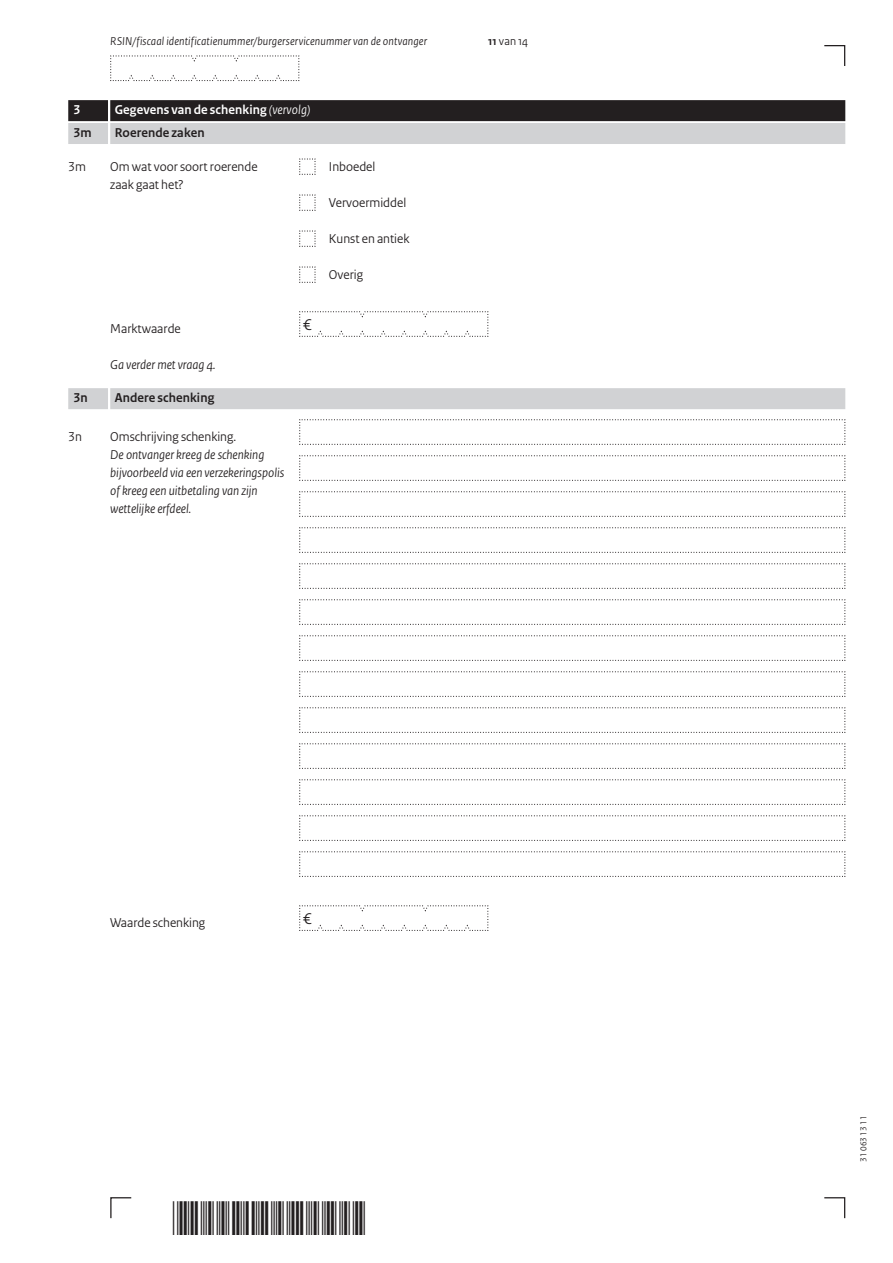
<style>
.page{position:relative;width:893px;height:1263px;background:#fff}
.page>*{position:absolute;margin:0;border:0;box-sizing:border-box;transform-origin:0 0}
.t1{font:45px "Symbol";color:#231f20;scale:.67 1}
.t2{font:16.5px "Rijksoverheid Sans Heading";color:#231f20}
.t3{font:13.5px/18px "Rijksoverheid Sans Heading";color:#231f20}
.t4{font:italic 13.5px/18px "Rijksoverheid Sans Heading";color:#231f20}
.t5{font:700 13.5px "Rijksoverheid Sans Heading";letter-spacing:.01em;color:#231f20}
.t6{font:700 13.5px "Rijksoverheid Sans Heading";letter-spacing:.01em;color:#fff}
.t7{font:italic 12px "Rijksoverheid Sans Heading";letter-spacing:.015em;color:#231f20}
.t8{font:12px "Rijksoverheid Sans Heading";color:#231f20}
.t9{font:9px "Rijksoverheid Sans Heading";color:#231f20}
.s1{font-weight:700}
.s2{font-weight:400;font-style:italic}
</style>
<div class="page">
<svg style="left:824px;top:1197px;width:22px;height:22px"></svg>
<svg style="left:110px;top:1197px;width:22px;height:22px"></svg>
<svg style="left:824px;top:45px;width:22px;height:21px"></svg>
<svg style="left:110px;top:55px;width:190px;height:26px"></svg>
<div style="left:110px;top:123px;width:735px;height:21px;background:#d1d2d4"></div>
<div style="left:68px;top:123px;width:40px;height:21px;background:#d1d2d4"></div>
<svg style="left:299px;top:158px;width:17px;height:17px"></svg>
<svg style="left:299px;top:194px;width:17px;height:17px"></svg>
<svg style="left:299px;top:230px;width:17px;height:17px"></svg>
<svg style="left:299px;top:266px;width:17px;height:17px"></svg>
<svg style="left:299px;top:311px;width:190px;height:26px"></svg>
<div style="left:110px;top:388px;width:735px;height:21px;background:#d1d2d4"></div>
<div style="left:68px;top:388px;width:40px;height:21px;background:#d1d2d4"></div>
<svg style="left:299px;top:419px;width:547px;height:26px"></svg>
<svg style="left:299px;top:455px;width:547px;height:26px"></svg>
<svg style="left:299px;top:491px;width:547px;height:26px"></svg>
<svg style="left:299px;top:527px;width:547px;height:26px"></svg>
<svg style="left:299px;top:563px;width:547px;height:26px"></svg>
<svg style="left:299px;top:599px;width:547px;height:26px"></svg>
<svg style="left:299px;top:635px;width:547px;height:26px"></svg>
<svg style="left:299px;top:671px;width:547px;height:26px"></svg>
<svg style="left:299px;top:707px;width:547px;height:26px"></svg>
<svg style="left:299px;top:743px;width:547px;height:26px"></svg>
<svg style="left:299px;top:779px;width:547px;height:26px"></svg>
<svg style="left:299px;top:815px;width:547px;height:26px"></svg>
<svg style="left:299px;top:851px;width:547px;height:26px"></svg>
<svg style="left:299px;top:905px;width:190px;height:26px"></svg>
<div style="left:110px;top:100px;width:735px;height:21px;background:#231f20"></div>
<div style="left:68px;top:100px;width:40px;height:21px;background:#231f20"></div>
<p class="t7" style="left:110px;top:34px;width:318px">RSIN/fiscaal identificatienummer/burgerservicenummer van de ontvanger</p>
<p class="t8" style="left:488px;top:34px;width:41px"><span class="s1">11</span> van 14</p>
<p class="t6" style="left:74px;top:102px;width:8px">3</p>
<p class="t6" style="left:115px;top:102px;width:197px">Gegevens van de schenking <span class="s2">(vervolg)</span></p>
<p class="t5" style="left:74px;top:125px;width:20px">3m</p>
<p class="t5" style="left:115px;top:125px;width:91px">Roerende zaken</p>
<p class="t3" style="left:68px;top:158px;width:19px">3m</p>
<p class="t3" style="left:110px;top:158px;width:149px">Om wat voor soort roerende zaak gaat het?</p>
<p class="t3" style="left:329px;top:158px;width:48px">Inboedel</p>
<p class="t3" style="left:329px;top:194px;width:79px">Vervoermiddel</p>
<p class="t3" style="left:329px;top:230px;width:82px">Kunst en antiek</p>
<p class="t3" style="left:329px;top:266px;width:36px">Overig</p>
<p class="t3" style="left:110px;top:320px;width:72px">Marktwaarde</p>
<p class="t4" style="left:110px;top:356px;width:107px">Ga verder met vraag 4.</p>
<p class="t5" style="left:74px;top:390px;width:16px">3n</p>
<p class="t5" style="left:115px;top:390px;width:101px">Andere schenking</p>
<p class="t3" style="left:68px;top:428px;width:15px">3n</p>
<p class="t3" style="left:110px;top:428px;width:127px">Omschrijving schenking.</p>
<p class="t4" style="left:110px;top:446px;width:176px">De ontvanger kreeg de schenking bijvoorbeeld via een verzekeringspolis of kreeg een uitbetaling van zijn wettelijke erfdeel.</p>
<p class="t2" style="left:303px;top:315px;width:10px">€</p>
<p class="t3" style="left:110px;top:914px;width:96px">Waarde schenking</p>
<p class="t2" style="left:303px;top:909px;width:10px">€</p>
<h1 class="t1" style="left:190px;top:1193px;width:185px">✓ ✓✓</h1>
<p class="t9" style="left:858px;top:1161px;width:47px;rotate:-90deg">31 063 13 11</p>
</div>
